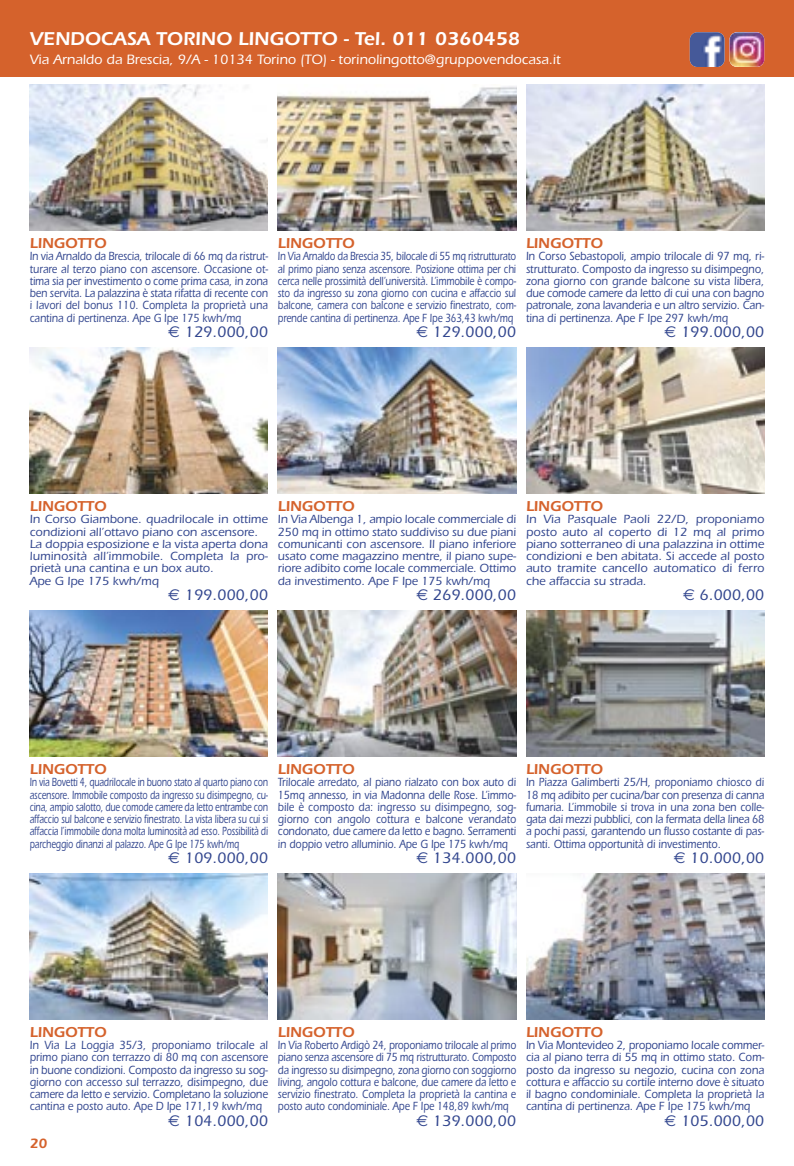
<style>
.page{position:relative;width:794px;height:1166px;background:#fff}
.page>*{position:absolute;margin:0;border:0;box-sizing:border-box;transform-origin:0 0}
.t1{font:600 19.25px "Itc Eras";color:#fff}
.t2{font:500 15.75px "Itc Eras";color:#31458e}
.t3{font:600 14.88px "Itc Eras";color:#d5622c}
.t4{font:500 14px "Itc Eras";color:#fff}
.t5{font:600 14px "Itc Eras";color:#d5622c}
.t6{font:500 12.25px/12.2px "Itc Eras";color:#31458e;text-align:justify;scale:.84 1}
.t7{font:500 12.25px/12.2px "Itc Eras";color:#31458e;text-align:justify}
.t8{font:500 12.25px/12.2px "Itc Eras";color:#31458e;text-align:justify;scale:.7 1}
.t9{font:500 12.25px/12.2px "Itc Eras";color:#31458e;text-align:justify;scale:.76 1}
.t10{font:500 12.25px/12.2px "Itc Eras";color:#31458e;text-align:justify;scale:.8 1}
.t11{font:500 12.25px/12.2px "Itc Eras";color:#31458e;text-align:justify;scale:.85 1}
.t12{font:500 12.25px/12.2px "Itc Eras";color:#31458e;text-align:justify;scale:.87 1}
.t13{font:500 12.25px/12.2px "Itc Eras";color:#31458e;text-align:justify;scale:.88 1}
.t14{font:500 12.25px/12.2px "Itc Eras";color:#31458e;text-align:justify;scale:.9 1}
.t15{font:500 12.25px/12.2px "Itc Eras";color:#31458e;text-align:justify;scale:.96 1}
.s1{font-family:"Euro Sans";font-weight:400}
</style>
<div class="page">
<div style="left:0;top:0;width:794px;height:77px;background:#d5622c"></div>
<img style="left:690px;top:32px;width:34px;height:35px;border-radius:7px">
<img style="left:729px;top:32px;width:35px;height:35px;border-radius:7px">
<img style="left:30px;top:84px;width:238px;height:147px">
<img style="left:278px;top:86px;width:238px;height:145px">
<img style="left:526px;top:84px;width:238px;height:147px">
<img style="left:30px;top:347px;width:238px;height:147px">
<img style="left:278px;top:347px;width:238px;height:147px">
<img style="left:526px;top:347px;width:238px;height:147px">
<img style="left:30px;top:610px;width:238px;height:146px">
<img style="left:278px;top:610px;width:238px;height:146px">
<img style="left:526px;top:610px;width:238px;height:146px">
<img style="left:30px;top:873px;width:238px;height:146px">
<img style="left:278px;top:873px;width:238px;height:146px">
<img style="left:526px;top:873px;width:238px;height:146px">
<p class="t1" style="left:30px;top:32px;width:492px">VENDOCASA TORINO LINGOTTO - Tel. 011 0360458</p>
<p class="t4" style="left:30px;top:55px;width:532px">Via Arnaldo da Brescia, 9/A - 10134 Torino (TO) - torinolingotto@gruppovendocasa.it</p>
<p class="t3" style="left:30px;top:238px;width:78px">LINGOTTO</p>
<p class="t6" style="left:30px;top:251px;width:285px">In via Arnaldo da Brescia, trilocale di 66 mq da ristrut&shy;turare al terzo piano con ascensore. Occasione ot&shy;tima sia per investimento o come prima casa, in zona ben servita. La palazzina è stata rifatta di recente con i lavori del bonus 110. Completa la proprietà una cantina di pertinenza. Ape G Ipe 175 kwh/mq</p>
<p class="t2" style="left:168px;top:327px;width:101px"><span class="s1">€</span> 129.000,00</p>
<p class="t3" style="left:278px;top:238px;width:78px">LINGOTTO</p>
<p class="t9" style="left:278px;top:251px;width:315px">In Via Arnaldo da Brescia 35, bilocale di 55 mq ristrutturato al primo piano senza ascensore. Posizione ottima per chi cerca nelle prossimità dell’università. L’immobile è compo&shy;sto da ingresso su zona giorno con cucina e affaccio sul balcone, camera con balcone e servizio finestrato, com&shy;prende cantina di pertinenza. Ape F Ipe 363,43 kwh/mq</p>
<p class="t2" style="left:416px;top:327px;width:101px"><span class="s1">€</span> 129.000,00</p>
<p class="t3" style="left:526px;top:238px;width:78px">LINGOTTO</p>
<p class="t13" style="left:526px;top:251px;width:272px">In Corso Sebastopoli, ampio trilocale di 97 mq, ri&shy;strutturato. Composto da ingresso su disimpegno, zona giorno con grande balcone su vista libera, due comode camere da letto di cui una con bagno patronale, zona lavanderia e un altro servizio. Can&shy;tina di pertinenza. Ape F Ipe 297 kwh/mq</p>
<p class="t2" style="left:664px;top:327px;width:101px"><span class="s1">€</span> 199.000,00</p>
<p class="t3" style="left:30px;top:501px;width:78px">LINGOTTO</p>
<p class="t7" style="left:30px;top:514px;width:240px">In Corso Giambone. quadrilocale in ottime condizioni all’ottavo piano con ascensore.</p>
<p class="t7" style="left:30px;top:539px;width:240px">La doppia esposizione e la vista aperta dona luminosità all’immobile. Completa la pro&shy;prietà una cantina e un box auto.</p>
<p class="t7" style="left:30px;top:576px;width:131px">Ape G Ipe 175 kwh/mq</p>
<p class="t2" style="left:168px;top:590px;width:101px"><span class="s1">€</span> 199.000,00</p>
<p class="t3" style="left:278px;top:501px;width:78px">LINGOTTO</p>
<p class="t15" style="left:278px;top:514px;width:250px">In Via Albenga 1, ampio locale commerciale di 250 mq in ottimo stato suddiviso su due piani comunicanti con ascensore. Il piano inferiore usato come magazzino mentre, il piano supe&shy;riore adibito come locale commerciale. Ottimo da investimento. Ape F Ipe 175 kwh/mq</p>
<p class="t2" style="left:416px;top:590px;width:101px"><span class="s1">€</span> 269.000,00</p>
<p class="t3" style="left:526px;top:501px;width:78px">LINGOTTO</p>
<p class="t7" style="left:526px;top:514px;width:240px">In Via Pasquale Paoli 22/D, proponiamo posto auto al coperto di 12 mq al primo piano sotterraneo di una palazzina in ottime condizioni e ben abitata. Si accede al posto auto tramite cancello automatico di ferro che affaccia su strada.</p>
<p class="t2" style="left:683px;top:590px;width:83px"><span class="s1">€</span> 6.000,00</p>
<p class="t3" style="left:30px;top:764px;width:78px">LINGOTTO</p>
<p class="t8" style="left:30px;top:777px;width:342px">In via Bovetti 4, quadrilocale in buono stato al quarto piano con ascensore. Immobile composto da ingresso su disimpegno, cu&shy;cina, ampio salotto, due comode camere da letto entrambe con affaccio sul balcone e servizio finestrato. La vista libera su cui si affaccia l’immobile dona molta luminosità ad esso. Possibilità di parcheggio dinanzi al palazzo. Ape G Ipe 175 kwh/mq</p>
<p class="t2" style="left:168px;top:853px;width:101px"><span class="s1">€</span> 109.000,00</p>
<p class="t3" style="left:278px;top:764px;width:78px">LINGOTTO</p>
<p class="t6" style="left:278px;top:777px;width:285px">Trilocale arredato, al piano rialzato con box auto di 15mq annesso, in via Madonna delle Rose. L’immo&shy;bile è composto da: ingresso su disimpegno, sog&shy;giorno con angolo cottura e balcone verandato condonato, due camere da letto e bagno. Serramenti in doppio vetro alluminio. Ape G Ipe 175 kwh/mq</p>
<p class="t2" style="left:416px;top:853px;width:101px"><span class="s1">€</span> 134.000,00</p>
<p class="t3" style="left:526px;top:764px;width:78px">LINGOTTO</p>
<p class="t11" style="left:526px;top:777px;width:282px">In Piazza Galimberti 25/H, proponiamo chiosco di 18 mq adibito per cucina/bar con presenza di canna fumaria. L’immobile si trova in una zona ben colle&shy;gata dai mezzi pubblici, con la fermata della linea 68 a pochi passi, garantendo un flusso costante di pas&shy;santi. Ottima opportunità di investimento.</p>
<p class="t2" style="left:674px;top:853px;width:92px"><span class="s1">€</span> 10.000,00</p>
<p class="t3" style="left:30px;top:1027px;width:78px">LINGOTTO</p>
<p class="t12" style="left:30px;top:1040px;width:275px">In Via La Loggia 35/3, proponiamo trilocale al primo piano con terrazzo di 80 mq con ascensore in buone condizioni. Composto da ingresso su sog&shy;giorno con accesso sul terrazzo, disimpegno, due camere da letto e servizio. Completano la soluzione cantina e posto auto. Ape D Ipe 171,19 kwh/mq</p>
<p class="t2" style="left:168px;top:1116px;width:101px"><span class="s1">€</span> 104.000,00</p>
<p class="t5" style="left:30px;top:1138px;width:19px">20</p>
<p class="t3" style="left:278px;top:1027px;width:78px">LINGOTTO</p>
<p class="t10" style="left:278px;top:1040px;width:299px">In Via Roberto Ardigò 24, proponiamo trilocale al primo piano senza ascensore di 75 mq ristrutturato. Composto da ingresso su disimpegno, zona giorno con soggiorno living, angolo cottura e balcone, due camere da letto e servizio finestrato. Completa la proprietà la cantina e posto auto condominiale. Ape F Ipe 148,89 kwh/mq</p>
<p class="t2" style="left:416px;top:1116px;width:101px"><span class="s1">€</span> 139.000,00</p>
<p class="t3" style="left:526px;top:1027px;width:78px">LINGOTTO</p>
<p class="t14" style="left:526px;top:1040px;width:266px">In Via Montevideo 2, proponiamo locale commer&shy;cia al piano terra di 55 mq in ottimo stato. Com&shy;posto da ingresso su negozio, cucina con zona cottura e affaccio su cortile interno dove è situato il bagno condominiale. Completa la proprietà la cantina di pertinenza. Ape F Ipe 175 kwh/mq</p>
<p class="t2" style="left:664px;top:1116px;width:101px"><span class="s1">€</span> 105.000,00</p>
</div>
